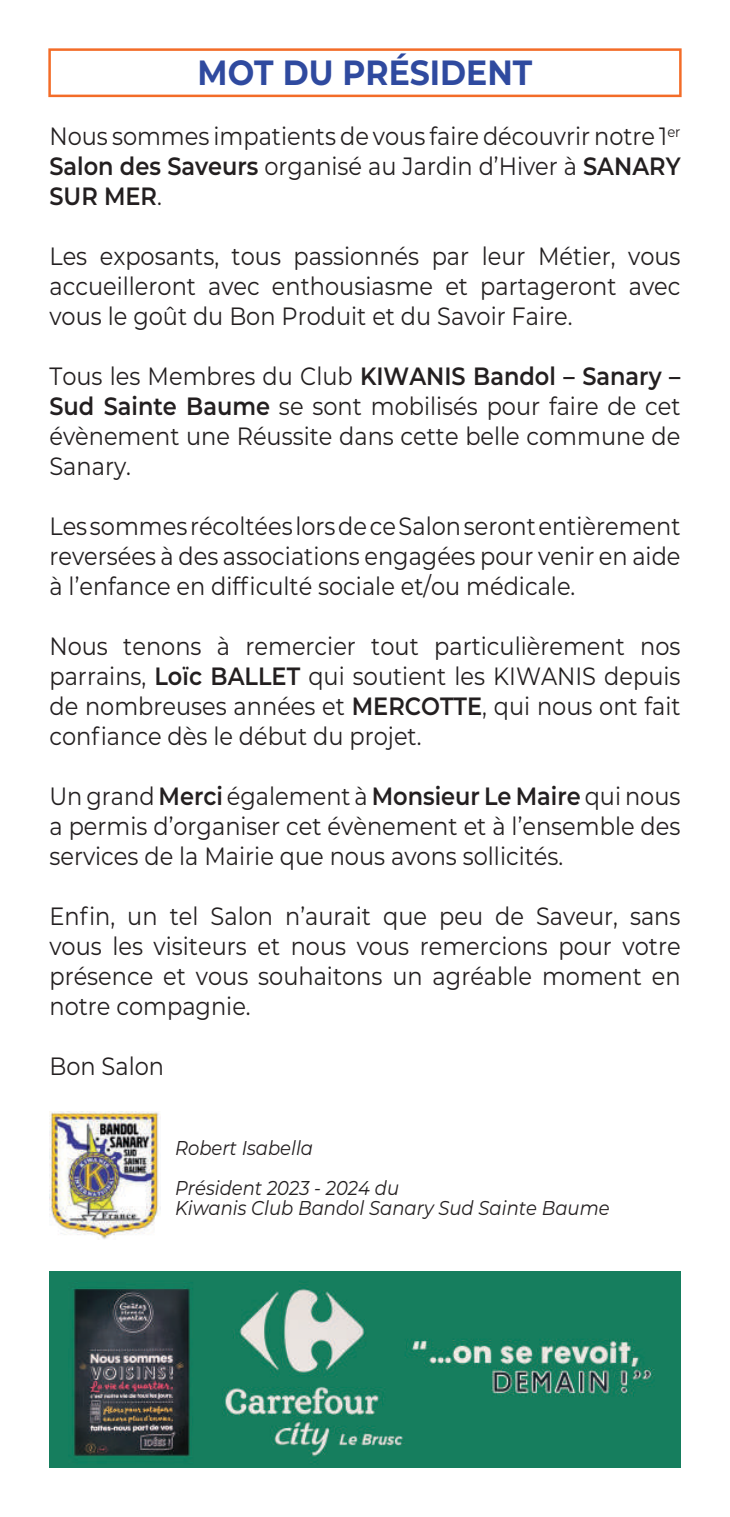
<style>
.page{position:relative;width:730px;height:1517px;background:#fff}
.page>*{position:absolute;margin:0;border:0;box-sizing:border-box;transform-origin:0 0}
.t1{font:700 35px "Montserrat";color:#2f4a9f;scale:.9 1}
.t2{font:25px/30px "Montserrat";color:#231f20;text-align:justify;scale:.9 1}
.t3{font:italic 20px/40px "Montserrat";color:#231f20;scale:.9 1}
.s1{font-weight:600}
</style>
<div class="page">
<svg style="left:48px;top:48px;width:634px;height:49px"></svg>
<img style="left:49px;top:1111px;width:112px;height:128px">
<img style="left:50px;top:1271px;width:630px;height:196px">
<h1 class="t1" style="left:198px;top:47px;width:373px">MOT DU PRÉSIDENT</h1>
<p class="t2" style="left:49px;top:120px;width:703px">nous sommes impatients de vous faire découvrir notre 1<sup>er </sup><span class="s1">salon des saveurs</span> organisé au jardin d’hiver à <span class="s1">sanaRY sUR MeR</span>.</p>
<p class="t2" style="left:49px;top:240px;width:703px">les exposants, tous passionnés par leur Métier, vous accueilleront avec enthousiasme et partageront avec vous le goût du bon produit et du Savoir Faire.</p>
<p class="t2" style="left:49px;top:360px;width:703px">tous les Membres du club <span class="s1">KiWanis Bandol – sanary – sud sainte Baume</span> se sont mobilisés pour faire de cet évènement une réussite dans cette belle commune de Sanary.</p>
<p class="t2" style="left:49px;top:510px;width:703px">les sommes récoltées lors de ce Salon seront entièrement reversées à des associations engagées pour venir en aide à l’enfance en difficulté sociale et/ou médicale.</p>
<p class="t2" style="left:49px;top:630px;width:703px">nous tenons à remercier tout particulièrement nos parrains, <span class="s1">loïc Ballet</span> qui soutient les kiwaniS depuis de nombreuses années et <span class="s1">MeRcotte</span>, qui nous ont fait confiance dès le début du projet.</p>
<p class="t2" style="left:49px;top:780px;width:703px">un grand <span class="s1">Merci</span> également à <span class="s1">Monsieur le Maire</span> qui nous a permis d’organiser cet évènement et à l’ensemble des services de la Mairie que nous avons sollicités.</p>
<p class="t2" style="left:49px;top:900px;width:703px">enfin, un tel Salon n’aurait que peu de Saveur, sans vous les visiteurs et nous vous remercions pour votre présence et vous souhaitons un agréable moment en notre compagnie.</p>
<p class="t2" style="left:49px;top:1050px;width:129px">bon Salon</p>
<p class="t3" style="left:175px;top:1127px;width:250px">Robert Isabella<br>Président 2023 - 2024 du</p>
<p class="t3" style="left:175px;top:1187px;width:484px">Kiwanis Club Bandol Sanary Sud Sainte Baume</p>
</div>
